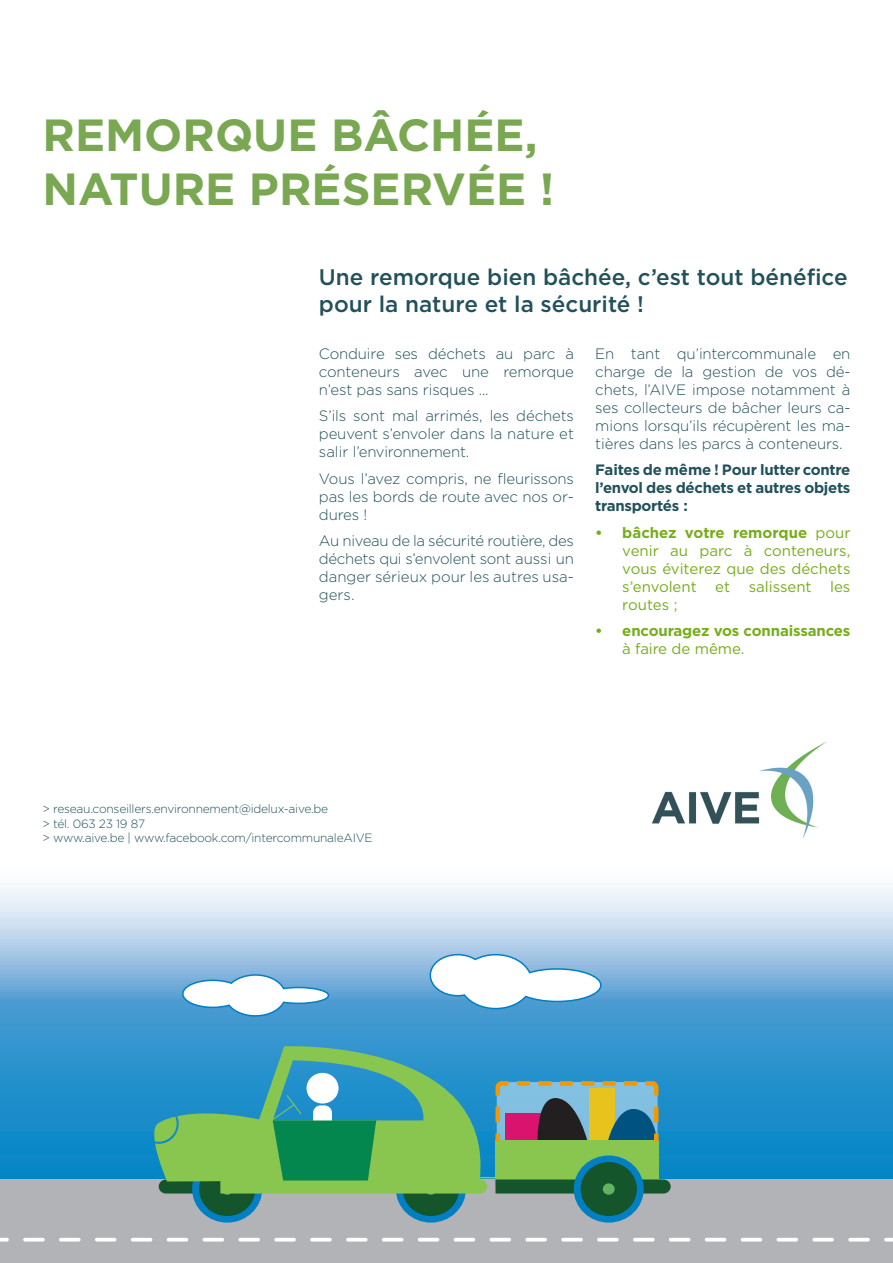
<style>
.page{position:relative;width:893px;height:1263px;background:#fff}
.page>*{position:absolute;margin:0;border:0;box-sizing:border-box;transform-origin:0 0}
.t1{font:700 45px/54px "Gotham";color:#7aa752}
.t2{font:500 22.5px/27px "Gotham";color:#22515b}
.t3{font:300 15px/18px "Gotham";letter-spacing:-.01em;color:#22515b;text-align:justify}
.t4{font:15px/18px "Gotham";color:#77ad1a;text-align:justify}
.t5{font:700 15px/18px "Gotham";letter-spacing:-.02em;color:#22515b;text-align:justify}
.t6{font:700 15px "Gotham";letter-spacing:-.01em;color:#77ad1a}
.t7{font:300 12px/14.4px "Gotham";letter-spacing:-.02em;color:#22515b}
.s1{font-weight:700}
</style>
<div class="page">
<svg style="left:0;top:886px;width:893px;height:293px;background:#6fb1db"></svg>
<svg style="left:181px;top:973px;width:149px;height:44px"></svg>
<svg style="left:429px;top:953px;width:173px;height:57px"></svg>
<div style="left:0;top:1179px;width:893px;height:84px;background:#b2b3b7"></div>
<svg style="left:153px;top:1117px;width:2px;height:26px"></svg>
<div style="left:192px;top:1155px;width:70px;height:67px;background:#007fc2;border-radius:50%"></div>
<div style="left:199px;top:1162px;width:56px;height:54px;background:#14552c;border-radius:50%"></div>
<svg style="left:221px;top:1183px;width:12px;height:12px"></svg>
<div style="left:396px;top:1155px;width:70px;height:67px;background:#007fc2;border-radius:50%"></div>
<div style="left:403px;top:1162px;width:56px;height:54px;background:#14552c;border-radius:50%"></div>
<svg style="left:425px;top:1183px;width:12px;height:12px"></svg>
<svg style="left:155px;top:1037px;width:339px;height:156px;background:#55a98e"></svg>
<div style="left:307px;top:1073px;width:32px;height:30px;background:#fff;border-radius:50%"></div>
<svg style="left:263px;top:1094px;width:113px;height:86px;background:#299771"></svg>
<hr style="left:472px;top:1177px;width:34px;height:1px;background:#89c650">
<div style="left:495px;top:1140px;width:164px;height:44px;background:#89c650"></div>
<svg style="left:495px;top:1179px;width:176px;height:14px"></svg>
<div style="left:574px;top:1155px;width:70px;height:67px;background:#007fc2;border-radius:50%"></div>
<div style="left:581px;top:1162px;width:56px;height:54px;background:#14552c;border-radius:50%"></div>
<div style="left:603px;top:1183px;width:12px;height:12px;background:#63b461;border-radius:50%"></div>
<svg style="left:493px;top:1079px;width:168px;height:74px"></svg>
<svg style="left:0;top:1238px;width:893px;height:3px"></svg>
<img style="left:652px;top:741px;width:175px;height:98px">
<h1 class="t1" style="left:43px;top:108px;width:513px">REMORQUE BÂCHÉE,<br>NATURE PRÉSERVÉE !</h1>
<h2 class="t2" style="left:319px;top:263px;width:530px">Une remorque bien bâchée, c’est tout bénéfice pour la nature et la sécurité !</h2>
<p class="t3" style="left:319px;top:344px;width:257px">Conduire ses déchets au parc à conteneurs avec une remorque n’est pas sans risques ...</p>
<p class="t3" style="left:319px;top:406px;width:257px">S’ils sont mal arrimés, les déchets peuvent s’envoler dans la nature et salir l’environnement.</p>
<p class="t3" style="left:319px;top:469px;width:257px">Vous l’avez compris, ne fleurissons pas les bords de route avec nos or&shy;dures !</p>
<p class="t3" style="left:319px;top:531px;width:257px">Au niveau de la sécurité routière, des déchets qui s’envolent sont aussi un danger sérieux pour les autres usa&shy;gers.</p>
<p class="t3" style="left:595px;top:344px;width:257px">En tant qu’intercommunale en charge de la gestion de vos dé&shy;chets, l’AIVE impose notamment à ses collecteurs de bâcher leurs ca&shy;mions lorsqu’ils récupèrent les ma&shy;tières dans les parcs à conteneurs.</p>
<p class="t5" style="left:595px;top:461px;width:257px">Faites de même ! Pour lutter contre l’envol des déchets et autres objets transportés :</p>
<p class="t4" style="left:622px;top:523px;width:230px;text-indent:-27px"><span class="s1">• bâchez votre remorque</span> pour venir au parc à conteneurs, vous éviterez que des déchets s’envolent et salissent les routes ;</p>
<p class="t6" style="left:595px;top:621px;width:257px">• encouragez vos connaissances</p>
<p class="t4" style="left:622px;top:639px;width:124px">à faire de même.</p>
<p class="t7" style="left:43px;top:801px;width:331px">&gt; reseau.conseillers.environnement@idelux-aive.be<br>&gt; tél. 063 23 19 87<br>&gt; www.aive.be | www.facebook.com/intercommunaleAIVE</p>
</div>
